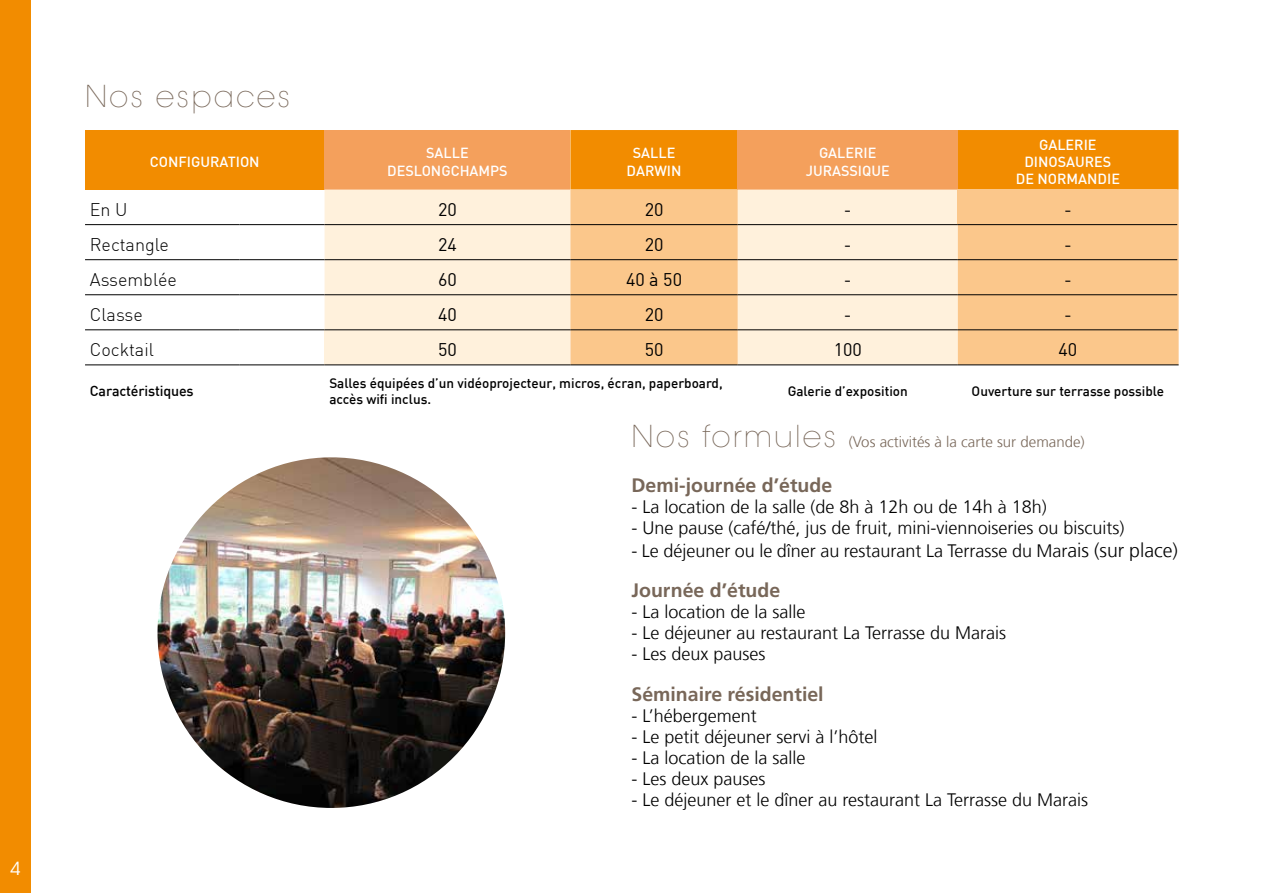
<style>
.page{position:relative;width:1263px;height:893px;background:#fff}
.page>*{position:absolute;margin:0;border:0;box-sizing:border-box;transform-origin:0 0}
.t1{font:200 30px "ITC Avant Garde Std";letter-spacing:.07em;color:#786759}
.t2{font:700 19.5px "Frutiger LT Com";color:#786759}
.t3{font:300 18px "Frutiger LT Com";color:#000}
.t4{font:18px "DIN";color:#000}
.t5{font:300 18px "DIN";color:#000}
.t6{font:18px "ITC Avant Garde Std";color:#fff}
.t7{font:300 15px "Frutiger LT Com";color:#786759}
.t8{font:500 14.4px/17.2px "DIN";color:#fff}
.t9{font:500 14.25px "DIN";letter-spacing:-.01em;color:#000}
.t10{font:500 13.5px/16.2px "DIN";color:#000}
.s1{font-family:"ITC Avant Garde Std";font-weight:200;font-size:30px}
.s2{font-size:19.5px}
</style>
<div class="page">
<div style="left:0;top:0;width:31px;height:893px;background:#f28c00"></div>
<div style="left:85px;top:130px;width:240px;height:60px;background:#f28c00"></div>
<div style="left:325px;top:130px;width:245px;height:60px;background:#f4a05c"></div>
<div style="left:570px;top:130px;width:607px;height:60px;background:#f28c00"></div>
<div style="left:738px;top:130px;width:220px;height:60px;background:#f4a05c"></div>
<div style="left:325px;top:190px;width:245px;height:139px;background:#fff1dc"></div>
<svg style="left:570px;top:190px;width:607px;height:175px;background:#fad5a9"></svg>
<div style="left:958px;top:190px;width:220px;height:35px;background:#fbc78b"></div>
<div style="left:325px;top:330px;width:245px;height:35px;background:#fff1dc"></div>
<hr style="left:85px;top:224px;width:154px;height:1px;background:#000">
<hr style="left:239px;top:224px;width:86px;height:1px;background:#000">
<hr style="left:85px;top:259px;width:154px;height:1px;background:#000">
<hr style="left:239px;top:259px;width:86px;height:1px;background:#000">
<hr style="left:85px;top:294px;width:154px;height:1px;background:#000">
<hr style="left:239px;top:294px;width:86px;height:1px;background:#000">
<hr style="left:85px;top:329px;width:154px;height:1px;background:#000">
<hr style="left:239px;top:329px;width:86px;height:1px;background:#000">
<hr style="left:85px;top:365px;width:154px;height:1px;background:#000">
<hr style="left:1177px;top:190px;width:2px;height:35px;background:#fbc78b">
<hr style="left:1177px;top:225px;width:2px;height:35px;background:#fbc78b">
<hr style="left:1177px;top:295px;width:2px;height:35px;background:#fbc78b">
<hr style="left:1177px;top:260px;width:2px;height:35px;background:#fbc78b">
<hr style="left:1177px;top:330px;width:2px;height:35px;background:#fbc78b">
<hr style="left:325px;top:329px;width:245px;height:1px;background:#000">
<hr style="left:325px;top:365px;width:245px;height:1px;background:#000">
<hr style="left:1177px;top:130px;width:1px;height:60px;background:#f28c00">
<hr style="left:239px;top:365px;width:86px;height:1px;background:#000">
<hr style="left:738px;top:365px;width:220px;height:1px;background:#000">
<hr style="left:958px;top:365px;width:221px;height:1px;background:#000">
<hr style="left:570px;top:365px;width:168px;height:1px;background:#000">
<hr style="left:325px;top:224px;width:245px;height:1px;background:#000">
<hr style="left:570px;top:224px;width:168px;height:1px;background:#000">
<hr style="left:738px;top:224px;width:220px;height:1px;background:#000">
<hr style="left:958px;top:224px;width:219px;height:1px;background:#000">
<hr style="left:325px;top:259px;width:245px;height:1px;background:#000">
<hr style="left:570px;top:259px;width:168px;height:1px;background:#000">
<hr style="left:738px;top:259px;width:220px;height:1px;background:#000">
<hr style="left:958px;top:259px;width:219px;height:1px;background:#000">
<hr style="left:325px;top:294px;width:245px;height:1px;background:#000">
<hr style="left:570px;top:294px;width:168px;height:1px;background:#000">
<hr style="left:738px;top:294px;width:220px;height:1px;background:#000">
<hr style="left:958px;top:294px;width:219px;height:1px;background:#000">
<hr style="left:570px;top:329px;width:168px;height:1px;background:#000">
<hr style="left:738px;top:329px;width:220px;height:1px;background:#000">
<hr style="left:958px;top:329px;width:219px;height:1px;background:#000">
<img style="left:158px;top:457px;width:347px;height:351px">
<p class="t6" style="left:10px;top:858px;width:12px">4</p>
<h1 class="t1" style="left:85px;top:79px;width:207px">Nos espaces</h1>
<p class="t8" style="left:150px;top:153px;width:111px">Configuration</p>
<p class="t8" style="left:387px;top:144px;width:83px;text-indent:39px">SALLE<br>DESLONG</p>
<p class="t8" style="left:451px;top:161px;width:59px">CHAMPS</p>
<p class="t8" style="left:627px;top:144px;width:50px;text-align:center">SALLE<br>DARWIN</p>
<p class="t8" style="left:806px;top:144px;width:72px;text-indent:13px">GALERI E<br>JURA</p>
<p class="t8" style="left:841px;top:161px;width:50px">SSIQU E</p>
<p class="t8" style="left:1024px;top:135px;width:74px;text-indent:15px">GALERI E<br>DINOSAUR</p>
<p class="t8" style="left:1094px;top:153px;width:19px">ES</p>
<p class="t8" style="left:1016px;top:170px;width:32px">DE NOR</p>
<p class="t8" style="left:1066px;top:170px;width:55px">MANDIE</p>
<p class="t5" style="left:90px;top:198px;width:39px">En U</p>
<p class="t4" style="left:438px;top:198px;width:20px">20</p>
<p class="t4" style="left:645px;top:198px;width:20px">20</p>
<p class="t4" style="left:844px;top:198px;width:9px">-</p>
<p class="t4" style="left:1064px;top:198px;width:9px">-</p>
<p class="t5" style="left:90px;top:233px;width:81px">Rectangle</p>
<p class="t4" style="left:438px;top:233px;width:20px">24</p>
<p class="t4" style="left:645px;top:233px;width:20px">20</p>
<p class="t4" style="left:844px;top:233px;width:9px">-</p>
<p class="t4" style="left:1064px;top:233px;width:9px">-</p>
<p class="t5" style="left:90px;top:268px;width:89px">Assemblée</p>
<p class="t4" style="left:438px;top:268px;width:20px">60</p>
<p class="t4" style="left:626px;top:268px;width:58px">40 à 50</p>
<p class="t4" style="left:844px;top:268px;width:9px">-</p>
<p class="t4" style="left:1064px;top:268px;width:9px">-</p>
<p class="t5" style="left:90px;top:304px;width:55px">Classe</p>
<p class="t4" style="left:438px;top:303px;width:20px">40</p>
<p class="t4" style="left:645px;top:303px;width:20px">20</p>
<p class="t4" style="left:844px;top:303px;width:9px">-</p>
<p class="t4" style="left:1064px;top:303px;width:9px">-</p>
<p class="t5" style="left:90px;top:339px;width:66px">Cocktail</p>
<p class="t4" style="left:438px;top:338px;width:20px">50</p>
<p class="t4" style="left:645px;top:338px;width:20px">50</p>
<p class="t4" style="left:834px;top:338px;width:30px">100</p>
<p class="t4" style="left:1058px;top:338px;width:20px">40</p>
<p class="t9" style="left:90px;top:382px;width:105px">Caractéristiques</p>
<p class="t10" style="left:329px;top:374px;width:395px">Salles équipées d’un vidéoprojecteur, micros, écran, paperboard, accès wifi inclus.</p>
<p class="t10" style="left:788px;top:382px;width:122px">Galerie d’exposition</p>
<p class="t10" style="left:972px;top:382px;width:194px">Ouverture sur terrasse possible</p>
<p class="t7" style="left:631px;top:433px;width:455px"><span class="s1">Nos formules</span> (Vos activités à la carte sur demande)</p>
<p class="t2" style="left:631px;top:474px;width:202px">Demi-journée d’étude</p>
<p class="t3" style="left:631px;top:496px;width:417px">- La location de la salle (de 8h à 12h ou de 14h à 18h)</p>
<p class="t3" style="left:631px;top:517px;width:495px">- Une pause (café/thé, jus de fruit, mini-viennoiseries ou biscuits)</p>
<p class="t3" style="left:631px;top:540px;width:548px">- Le déjeuner ou le dîner au restaurant La Terrasse du Mar<span class="s2">ais (sur place)</span></p>
<p class="t2" style="left:631px;top:579px;width:150px">Journée d’étude</p>
<p class="t3" style="left:631px;top:601px;width:176px">- La location de la salle</p>
<p class="t3" style="left:631px;top:622px;width:376px">- Le déjeuner au restaurant La Terrasse du Marais</p>
<p class="t3" style="left:631px;top:643px;width:136px">- Les deux pauses</p>
<p class="t2" style="left:631px;top:682px;width:194px">Séminaire résidentiel</p>
<p class="t3" style="left:631px;top:705px;width:127px">- L’hébergement</p>
<p class="t3" style="left:631px;top:726px;width:248px">- Le petit déjeuner servi à l’hôtel</p>
<p class="t3" style="left:631px;top:747px;width:176px">- La location de la salle</p>
<p class="t3" style="left:631px;top:768px;width:136px">- Les deux pauses</p>
<p class="t3" style="left:631px;top:789px;width:458px">- Le déjeuner et le dîner au restaurant La Terrasse du Marais</p>
</div>
